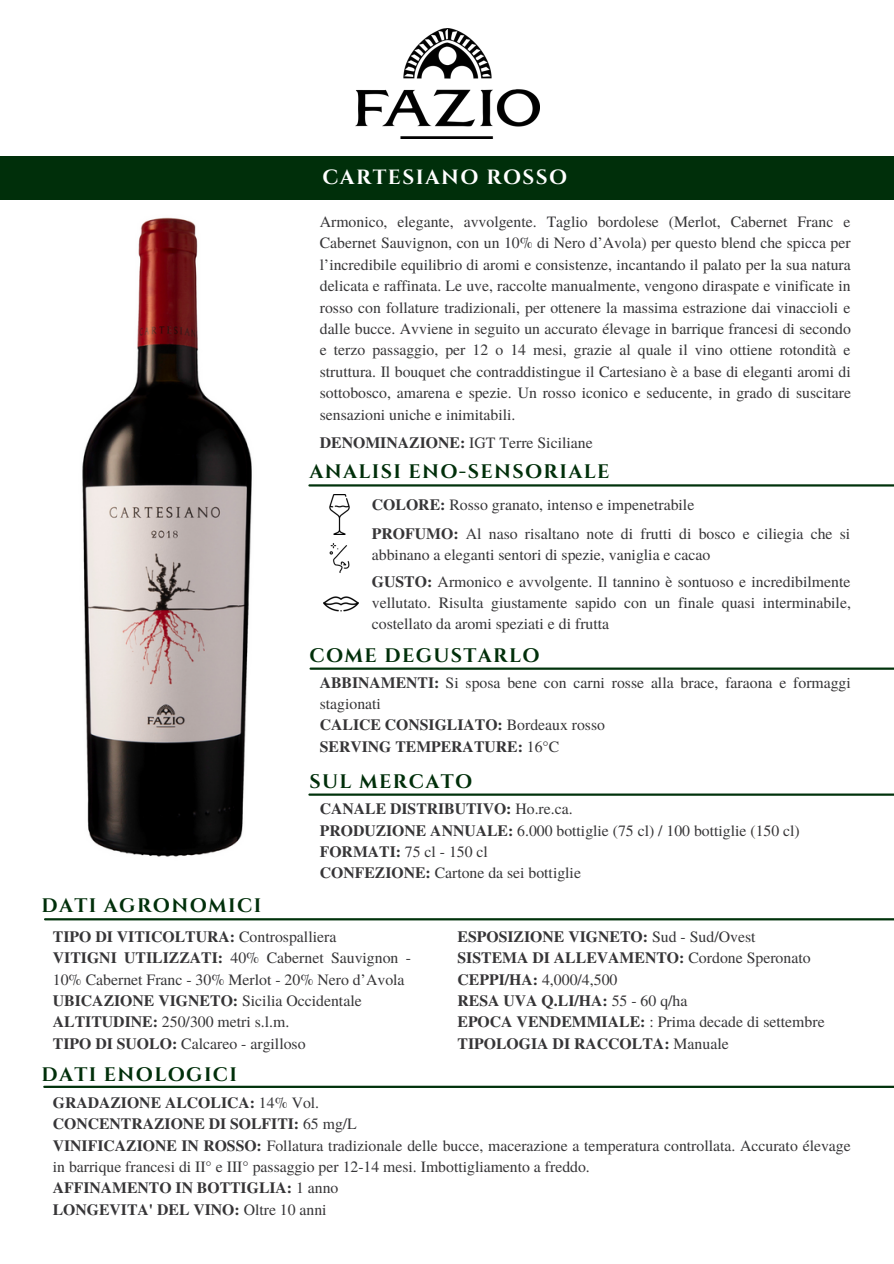
<style>
.page{position:relative;width:894px;height:1264px;background:#fff}
.page>*{position:absolute;margin:0;border:0;box-sizing:border-box;transform-origin:0 0}
.t1{font:700 20.55px "Cinzel";letter-spacing:.07em;color:#fff}
.t2{font:700 19.5px "Cinzel";letter-spacing:.07em;color:#002f0a}
.t3{font:15.75px/21.5px "Te X Gyre Termes";color:#363537}
.t4{font:700 15.75px "Te X Gyre Termes";color:#363537}
.s1{font-weight:700}
.s2{font-weight:400}
</style>
<div class="page">
<div style="left:0;top:156px;width:893px;height:43px;background:#002f0a"></div>
<img style="left:355px;top:28px;width:184px;height:111px">
<img style="left:329px;top:495px;width:21px;height:39px">
<img style="left:329px;top:543px;width:21px;height:30px">
<img style="left:323px;top:596px;width:35px;height:16px">
<img style="left:82px;top:217px;width:170px;height:640px">
<hr style="left:309px;top:484px;width:584px;height:2px;background:#00320b">
<hr style="left:310px;top:667px;width:583px;height:2px;background:#00320b">
<hr style="left:309px;top:793px;width:584px;height:2px;background:#00320b">
<hr style="left:45px;top:918px;width:848px;height:2px;background:#00320b">
<hr style="left:44px;top:1085px;width:849px;height:2px;background:#00320b">
<p class="t1" style="left:322px;top:164px;width:246px">CARTESIANO ROSSO</p>
<p class="t2" style="left:42px;top:893px;width:221px">DATI AGRONOMICI</p>
<p class="t3" style="left:320px;top:210px;width:532px;text-align:justify">Armonico, elegante, avvolgente. Taglio bordolese (Merlot, Cabernet Franc e Cabernet Sauvignon, con un 10% di Nero d’Avola) per questo blend che spicca per l’incredibile equilibrio di aromi e consistenze, incantando il palato per la sua natura delicata e raffinata. Le uve, raccolte manualmente, vengono diraspate e vinificate in rosso con follature tradizionali, per ottenere la massima estrazione dai vinaccioli e dalle bucce. Avviene in seguito un accurato élevage in barrique francesi di secondo e terzo passaggio, per 12 o 14 mesi, grazie al quale il vino ottiene rotondità e struttura. Il bouquet che contraddistingue il Cartesiano è a base di eleganti aromi di sottobosco, amarena e spezie. Un rosso iconico e seducente, in grado di suscitare sensazioni uniche e inimitabili.</p>
<p class="t3" style="left:320px;top:431px;width:274px"><span class="s1">DENOMINAZIONE:</span> IGT Terre Siciliane</p>
<p class="t2" style="left:309px;top:459px;width:301px">ANALISI ENO-SENSORIALE</p>
<p class="t3" style="left:372px;top:493px;width:324px"><span class="s1">COLORE:</span> Rosso granato, intenso e impenetrabile</p>
<p class="t3" style="left:372px;top:522px;width:480px"><span class="s1">PROFUMO:</span> Al naso risaltano note di frutti di bosco e ciliegia che si abbinano a eleganti sentori di spezie, vaniglia e cacao</p>
<p class="t3" style="left:372px;top:569px;width:480px;text-align:justify"><span class="s1">GUSTO:</span> Armonico e avvolgente. Il tannino è sontuoso e incredibilmente vellutato. Risulta giustamente sapido con un finale quasi interminabile, costellato da aromi speziati e di frutta</p>
<p class="t2" style="left:309px;top:642px;width:232px">COME DEGUSTARLO</p>
<p class="t3" style="left:320px;top:670px;width:532px"><span class="s1">ABBINAMENTI:</span> Si sposa bene con carni rosse alla brace, faraona e formaggi stagionati</p>
<p class="t4" style="left:320px;top:712px;width:286px">CALICE CONSIGLIATO: <span class="s2">Bordeaux rosso</span></p>
<p class="t4" style="left:320px;top:734px;width:241px">SERVING TEMPERATURE: <span class="s2">16°C</span></p>
<p class="t2" style="left:309px;top:768px;width:164px">SUL MERCATO</p>
<p class="t4" style="left:320px;top:796px;width:254px">CANALE DISTRIBUTIVO: <span class="s2">Ho.re.ca.</span></p>
<p class="t3" style="left:320px;top:818px;width:481px"><span class="s1">PRODUZIONE ANNUALE:</span> 6.000 bottiglie (75 cl) / 100 bottiglie (150 cl)</p>
<p class="t3" style="left:320px;top:840px;width:169px"><span class="s1">FORMATI:</span> 75 cl - 150 cl</p>
<p class="t3" style="left:320px;top:861px;width:262px"><span class="s1">CONFEZIONE:</span> Cartone da sei bottiglie</p>
<p class="t4" style="left:53px;top:924px;width:285px">TIPO DI VITICOLTURA: <span class="s2">Controspalliera</span></p>
<p class="t3" style="left:53px;top:946px;width:359px"><span class="s1">VITIGNI UTILIZZATI:</span> 40% Cabernet Sauvignon -<br>10% Cabernet Franc - 30% Merlot - 20% Nero d’Avola</p>
<p class="t4" style="left:53px;top:988px;width:310px">UBICAZIONE VIGNETO: <span class="s2">Sicilia Occidentale</span></p>
<p class="t3" style="left:53px;top:1010px;width:238px"><span class="s1">ALTITUDINE:</span> 250/300 metri s.l.m.</p>
<p class="t3" style="left:53px;top:1032px;width:254px"><span class="s1">TIPO DI SUOLO:</span> Calcareo - argilloso</p>
<p class="t2" style="left:42px;top:1061px;width:197px">DATI ENOLOGICI</p>
<p class="t4" style="left:457px;top:924px;width:299px">ESPOSIZIONE VIGNETO: <span class="s2">Sud - Sud/Ovest</span></p>
<p class="t4" style="left:457px;top:945px;width:354px">SISTEMA DI ALLEVAMENTO: <span class="s2">Cordone Speronato</span></p>
<p class="t3" style="left:457px;top:967px;width:161px"><span class="s1">CEPPI/HA:</span> 4,000/4,500</p>
<p class="t4" style="left:457px;top:988px;width:231px">RESA UVA Q.LI/HA: <span class="s2">55 - 60 q/ha</span></p>
<p class="t3" style="left:457px;top:1010px;width:368px"><span class="s1">EPOCA VENDEMMIALE:</span> : Prima decade di settembre</p>
<p class="t4" style="left:457px;top:1031px;width:273px">TIPOLOGIA DI RACCOLTA: <span class="s2">Manuale</span></p>
<p class="t4" style="left:53px;top:1090px;width:268px">GRADAZIONE ALCOLICA: <span class="s2">14% Vol.</span></p>
<p class="t4" style="left:53px;top:1111px;width:305px">CONCENTRAZIONE DI SOLFITI: <span class="s2">65 mg/L</span></p>
<p class="t3" style="left:53px;top:1133px;width:799px"><span class="s1">VINIFICAZIONE IN ROSSO:</span> Follatura tradizionale delle bucce, macerazione a temperatura controllata. Accurato élevage in barrique francesi di II° e III° passaggio per 12-14 mesi. Imbottigliamento a freddo.</p>
<p class="t4" style="left:53px;top:1175px;width:287px">AFFINAMENTO IN BOTTIGLIA: <span class="s2">1 anno</span></p>
<p class="t4" style="left:53px;top:1197px;width:275px">LONGEVITA' DEL VINO: <span class="s2">Oltre 10 anni</span></p>
</div>
